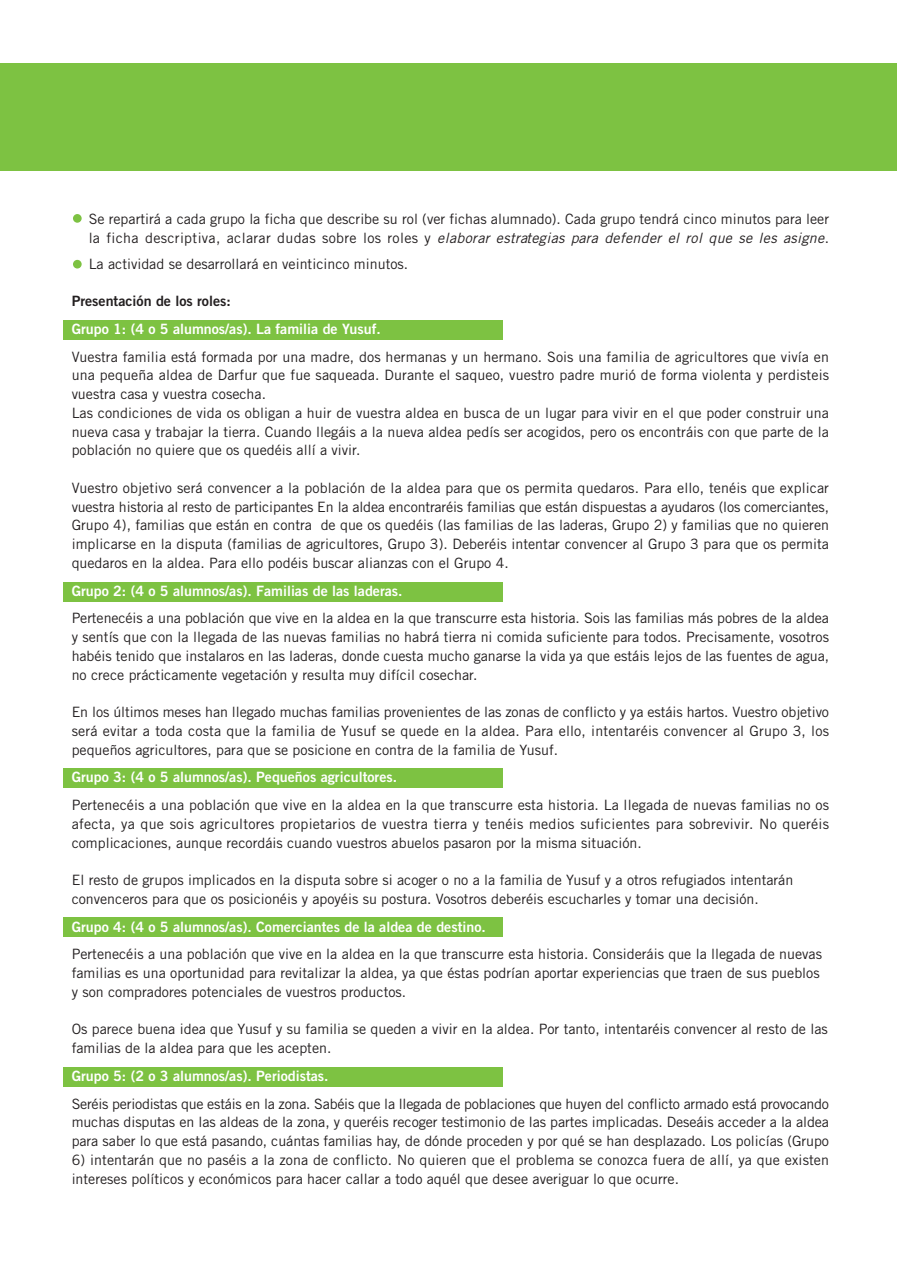
<style>
.page{position:relative;width:897px;height:1264px;background:#fff}
.page>*{position:absolute;margin:0;border:0;box-sizing:border-box;transform-origin:0 0}
.t1{font:14.25px/18.8px "Trade Gothic";color:#231f20}
.t2{font:14.25px "Trade Gothic Bold Two";color:#fff}
.t3{font:14.25px "Trade Gothic Bold Two";color:#231f20}
.s1{font-style:italic}
</style>
<div class="page">
<div style="left:63px;top:320px;width:439px;height:20px;background:#7dc242"></div>
<div style="left:63px;top:582px;width:439px;height:20px;background:#7dc242"></div>
<div style="left:63px;top:768px;width:439px;height:20px;background:#7dc242"></div>
<div style="left:63px;top:1067px;width:439px;height:20px;background:#7dc242"></div>
<div style="left:63px;top:917px;width:439px;height:20px;background:#7dc242"></div>
<div style="left:0;top:64px;width:897px;height:107px;background:#7dc242"></div>
<div style="left:73px;top:260px;width:9px;height:9px;background:#7dc242;border-radius:50%"></div>
<div style="left:73px;top:214px;width:9px;height:9px;background:#7dc242;border-radius:50%"></div>
<p class="t1" style="left:89px;top:211px;width:742px">Se repartirá a cada grupo la ficha que describe su rol (ver fichas alumnado). Cada grupo tendrá cinco minutos para leer l a f i c h a d e s c r i p t i v a , a c l a r a r d u d a s s o b r e l o s r o l e s y <span class="s1">elaborar estrategias para defender el rol que se les asigne</span>.</p>
<p class="t1" style="left:89px;top:255px;width:321px">La actividad se desarrollará en veinticinco minutos.</p>
<p class="t3" style="left:72px;top:296px;width:161px">Presentación de los roles:</p>
<p class="t2" style="left:72px;top:324px;width:310px">Grupo 1: (4 o 5 alumnos/as). La familia de Yusuf.</p>
<p class="t1" style="left:72px;top:348px;width:759px">Vuestra familia está formada por una madre, dos hermanas y un hermano. Sois una familia de agricultores que vivía en una pequeña aldea de Darfur que fue saqueada. Durante el saqueo, vuestro padre murió de forma violenta y perdisteis vuestra casa y vuestra cosecha.<br>Las condiciones de vida os obligan a huir de vuestra aldea en busca de un lugar para vivir en el que poder construir una nueva casa y trabajar la tierra. Cuando llegáis a la nueva aldea pedís ser acogidos, pero os encontráis con que parte de la población no quiere que os quedéis allí a vivir.</p>
<p class="t1" style="left:72px;top:480px;width:759px;text-align:justify">Vuestro objetivo será convencer a la población de la aldea para que os permita quedaros. Para ello, tenéis que explicar vuestra historia al resto de participantes En la aldea encontraréis familias que están dispuestas a ayudaros (los comerciantes, Grupo 4), familias que están en contra de que os quedéis (las familias de las laderas, Grupo 2) y familias que no quieren implicarse en la disputa (familias de agricultores, Grupo 3). Deberéis intentar convencer al Grupo 3 para que os permita quedaros en la aldea. Para ello podéis buscar alianzas con el Grupo 4.</p>
<p class="t2" style="left:72px;top:585px;width:332px">Grupo 2: (4 o 5 alumnos/as). Familias de las laderas.</p>
<p class="t1" style="left:72px;top:610px;width:759px;text-align:justify">Pertenecéis a una población que vive en la aldea en la que transcurre esta historia. Sois las familias más pobres de la aldea y sentís que con la llegada de las nuevas familias no habrá tierra ni comida suficiente para todos. Precisamente, vosotros habéis tenido que instalaros en las laderas, donde cuesta mucho ganarse la vida ya que estáis lejos de las fuentes de agua, no crece prácticamente vegetación y resulta muy difícil cosechar.</p>
<p class="t1" style="left:72px;top:704px;width:759px;text-align:justify">En los últimos meses han llegado muchas familias provenientes de las zonas de conflicto y ya estáis hartos. Vuestro objetivo será evitar a toda costa que la familia de Yusuf se quede en la aldea. Para ello, intentaréis convencer al Grupo 3, los pequeños agricultores, para que se posicione en contra de la familia de Yusuf.</p>
<p class="t2" style="left:72px;top:772px;width:327px">Grupo 3: (4 o 5 alumnos/as). Pequeños agricultores.</p>
<p class="t1" style="left:72px;top:797px;width:758px;text-align:justify">Pertenecéis a una población que vive en la aldea en la que transcurre esta historia. La llegada de nuevas familias no os afecta, ya que sois agricultores propietarios de vuestra tierra y tenéis medios suficientes para sobrevivir. No queréis complicaciones, aunque recordáis cuando vuestros abuelos pasaron por la misma situación.</p>
<p class="t1" style="left:72px;top:872px;width:723px">El resto de grupos implicados en la disputa sobre si acoger o no a la familia de Yusuf y a otros refugiados intentarán convenceros para que os posicionéis y apoyéis su postura. Vosotros deberéis escucharles y tomar una decisión.</p>
<p class="t2" style="left:72px;top:921px;width:415px">Grupo 4: (4 o 5 alumnos/as). Comerciantes de la aldea de destino.</p>
<p class="t1" style="left:72px;top:946px;width:752px">Pertenecéis a una población que vive en la aldea en la que transcurre esta historia. Consideráis que la llegada de nuevas familias es una oportunidad para revitalizar la aldea, ya que éstas podrían aportar experiencias que traen de sus pueblos y son compradores potenciales de vuestros productos.</p>
<p class="t1" style="left:72px;top:1021px;width:757px">Os parece buena idea que Yusuf y su familia se queden a vivir en la aldea. Por tanto, intentaréis convencer al resto de las familias de la aldea para que les acepten.</p>
<p class="t2" style="left:72px;top:1071px;width:258px">Grupo 5: (2 o 3 alumnos/as). Periodistas.</p>
<p class="t1" style="left:72px;top:1095px;width:759px;text-align:justify">Seréis periodistas que estáis en la zona. Sabéis que la llegada de poblaciones que huyen del conflicto armado está provocando muchas disputas en las aldeas de la zona, y queréis recoger testimonio de las partes implicadas. Deseáis acceder a la aldea para saber lo que está pasando, cuántas familias hay, de dónde proceden y por qué se han desplazado. Los policías (Grupo</p>
<p class="t1" style="left:72px;top:1152px;width:759px">6) intentarán que no paséis a la zona de conflicto. No quieren que el problema se conozca fuera de allí, ya que existen intereses políticos y económicos para hacer callar a todo aquél que desee averiguar lo que ocurre.</p>
</div>
